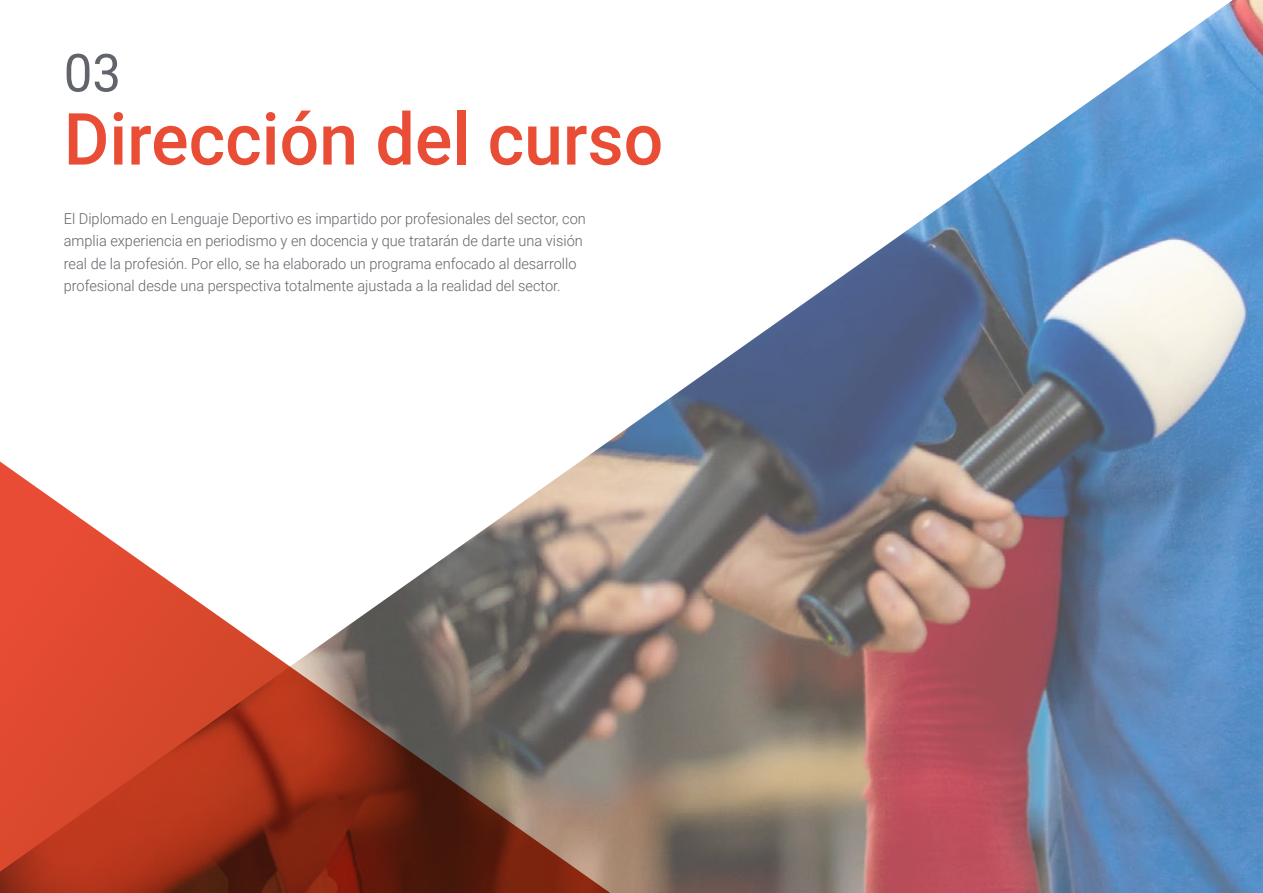
<style>
.page{position:relative;width:1263px;height:893px;background:#fff}
.page>*{position:absolute;margin:0;border:0;box-sizing:border-box;transform-origin:0 0}
.t1{font:500 72px "Roboto";color:#e94d35}
.t2{font:52.5px "Roboto";color:#61646a}
.t3{font:300 15px/22.5px "Roboto";color:#61646a}
</style>
<div class="page">
<img style="left:602px;top:0;width:661px;height:893px">
<svg style="left:0;top:446px;width:640px;height:447px"></svg>
<h2 class="t2" style="left:64px;top:36px;width:59px">03</h2>
<h1 class="t1" style="left:64px;top:89px;width:601px">Dirección del curso</h1>
<p class="t3" style="left:64px;top:207px;width:524px">El Diplomado en Lenguaje Deportivo es impartido por profesionales del sector, con amplia experiencia en periodismo y en docencia y que tratarán de darte una visión real de la profesión. Por ello, se ha elaborado un programa enfocado al desarrollo profesional desde una perspectiva totalmente ajustada a la realidad del sector.</p>
</div>
